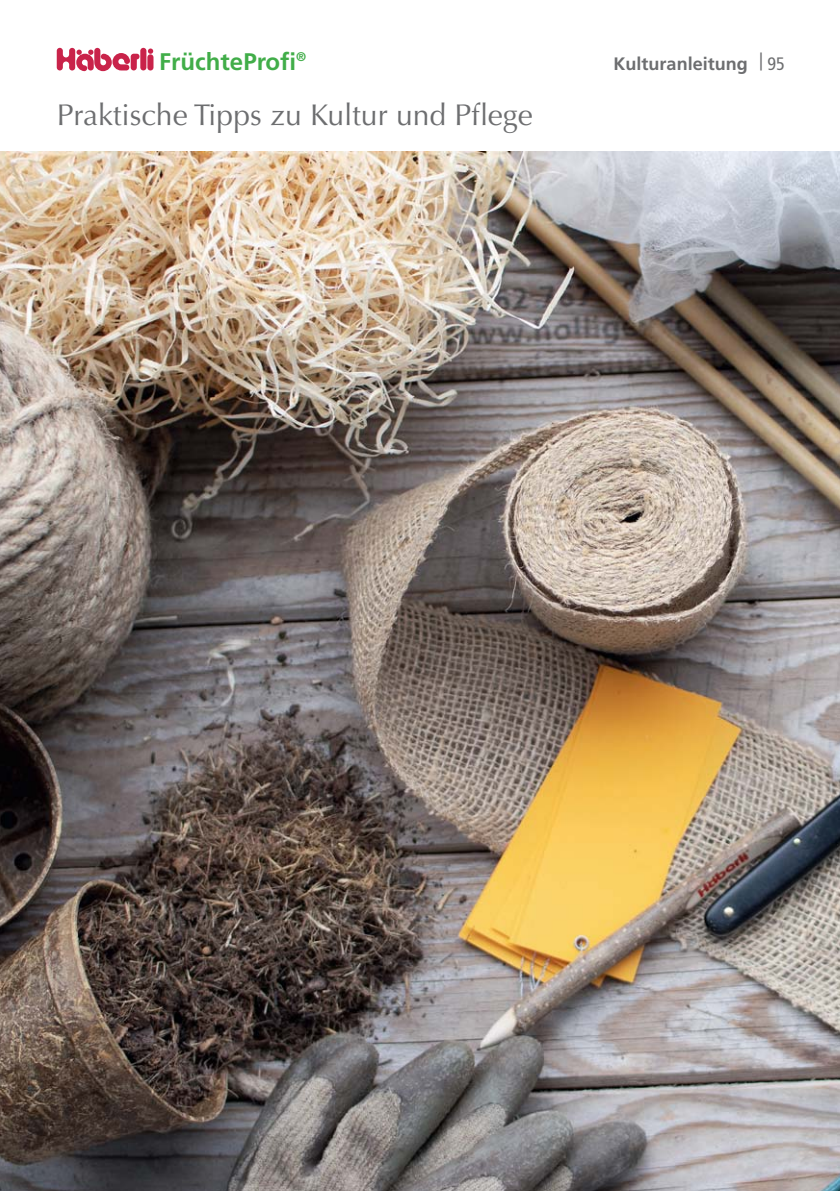
<style>
.page{position:relative;width:840px;height:1191px;background:#fff}
.page>*{position:absolute;margin:0;border:0;box-sizing:border-box;transform-origin:0 0}
.t1{font:30px "Optima LT Std";color:#6d6e70}
.t2{font:700 24px "Frutiger";color:#41ad49}
.t3{font:700 18px "Frutiger";color:#6d6e70}
.t4{font:condensed 18px "Frutiger";color:#6d6e70}
.t5{font:700 12.6px "Frutiger";color:#41ad49}
</style>
<div class="page">
<div style="left:140px;top:48px;width:6px;height:22px;background:#c9234a;border-radius:3px"></div>
<div style="left:147px;top:54px;width:6px;height:16px;background:#c9234a;border-radius:3px"></div>
<svg style="left:148px;top:49px;width:5px;height:5px"></svg>
<svg style="left:57px;top:48px;width:82px;height:23px"></svg>
<img style="left:0;top:151px;width:839px;height:1040px">
<p class="t2" style="left:159px;top:52px;width:138px">FrüchteProfi</p>
<p class="t4" style="left:767px;top:57px;width:19px">95</p>
<p class="t5" style="left:296px;top:52px;width:12px">®</p>
<p class="t4" style="left:758px;top:53px;width:5px">|</p>
<p class="t3" style="left:613px;top:57px;width:136px">Kulturanleitung</p>
<p class="t1" style="left:57px;top:100px;width:477px">Praktische Tipps zu Kultur und Pflege</p>
</div>
